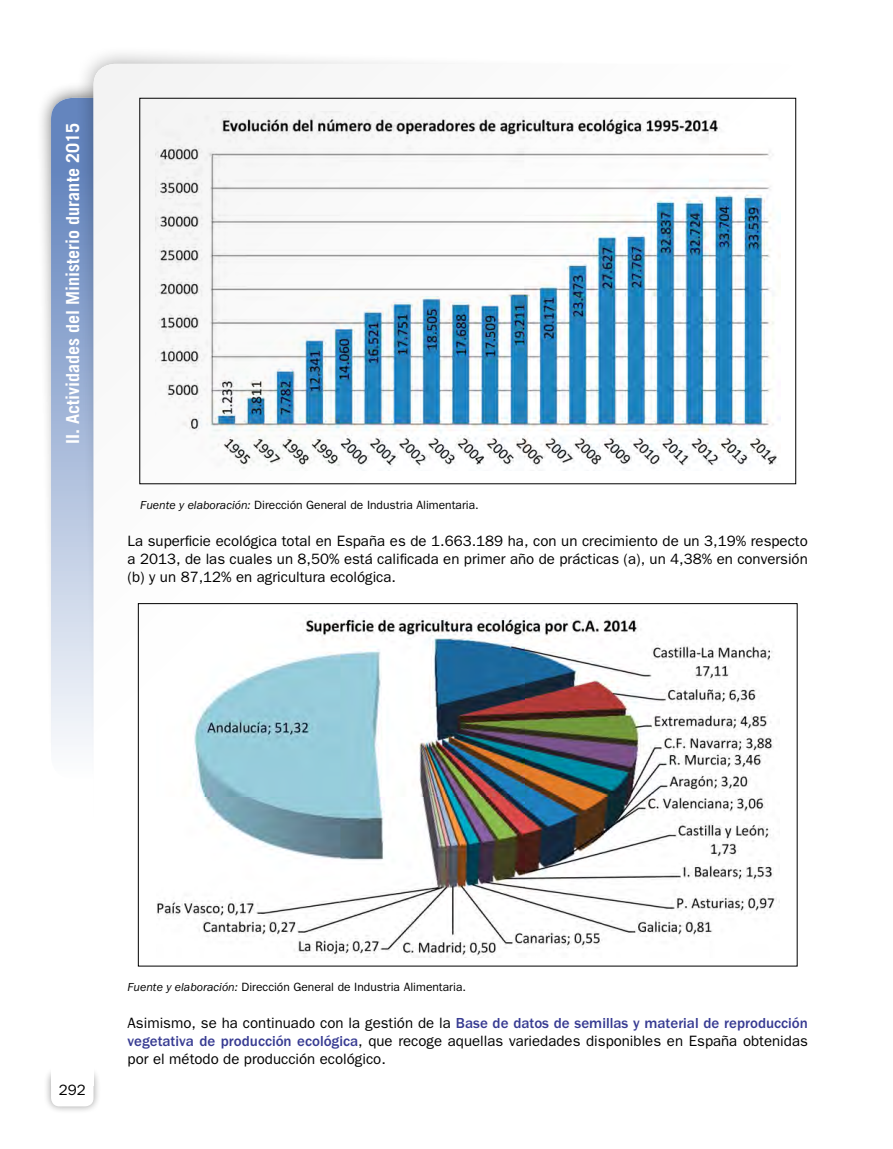
<style>
.page{position:relative;width:893px;height:1149px;background:#fff}
.page>*{position:absolute;margin:0;border:0;box-sizing:border-box;transform-origin:0 0}
.t1{font:700 18px "Trade Gothic";color:#fff}
.Texto_general{font:15px/18px "Franklin Gothic";color:#000;text-align:justify}
.Fuente_Grafico{font:12px "Franklin Gothic";color:#000}
.s1{font-style:italic}
.s2{font-weight:500;color:#373b92}
</style>
<div class="page">
<div style="left:36px;top:82px;width:116px;height:691px;background:#000;opacity:.6"></div>
<div style="left:51px;top:98px;width:85px;height:680px;background:linear-gradient(to bottom,#5579b8,#fbfcfd);border-radius:21px"></div>
<div style="left:74px;top:45px;width:669px;height:923px;background:#000;opacity:.4"></div>
<div style="left:94px;top:64px;width:714px;height:969px;background:#fff;border-radius:21px"></div>
<div style="left:43px;top:1064px;width:58px;height:49px;background:#000;opacity:.4"></div>
<div style="left:51px;top:1071px;width:43px;height:35px;background:#fff;border-radius:9px"></div>
<div style="left:51px;top:1063px;width:43px;height:21px;background:#fff"></div>
<img style="left:155px;top:112px;width:622px;height:357px">
<img style="left:157px;top:612px;width:622px;height:345px">
<p class="t1" style="left:62px;top:443px;width:322px;rotate:-90deg">II. Actividades del Ministerio durante 2015</p>
<p class="Fuente_Grafico" style="left:140px;top:497px;width:340px"><span class="s1">Fuente y elaboración:</span> Dirección General de Industria Alimentaria.</p>
<p class="Texto_general" style="left:128px;top:531px;width:682px">La superficie ecológica total en España es de 1.663.189 ha, con un crecimiento de un 3,19% respecto a 2013, de las cuales un 8,50% está calificada en primer año de prácticas (a), un 4,38% en conversión (b) y un 87,12% en agricultura ecológica.</p>
<p class="Texto_general" style="left:59px;top:1080px;width:29px">292</p>
<p class="Fuente_Grafico" style="left:128px;top:979px;width:340px"><span class="s1">Fuente y elaboración:</span> Dirección General de Industria Alimentaria.</p>
<p class="Texto_general" style="left:128px;top:1013px;width:682px">Asimismo, se ha continuado con la gestión de la <span class="s2">Base de datos de semillas y material de reproducción vegetativa de producción ecológica</span>, que recoge aquellas variedades disponibles en España obtenidas por el método de producción ecológico.</p>
</div>
